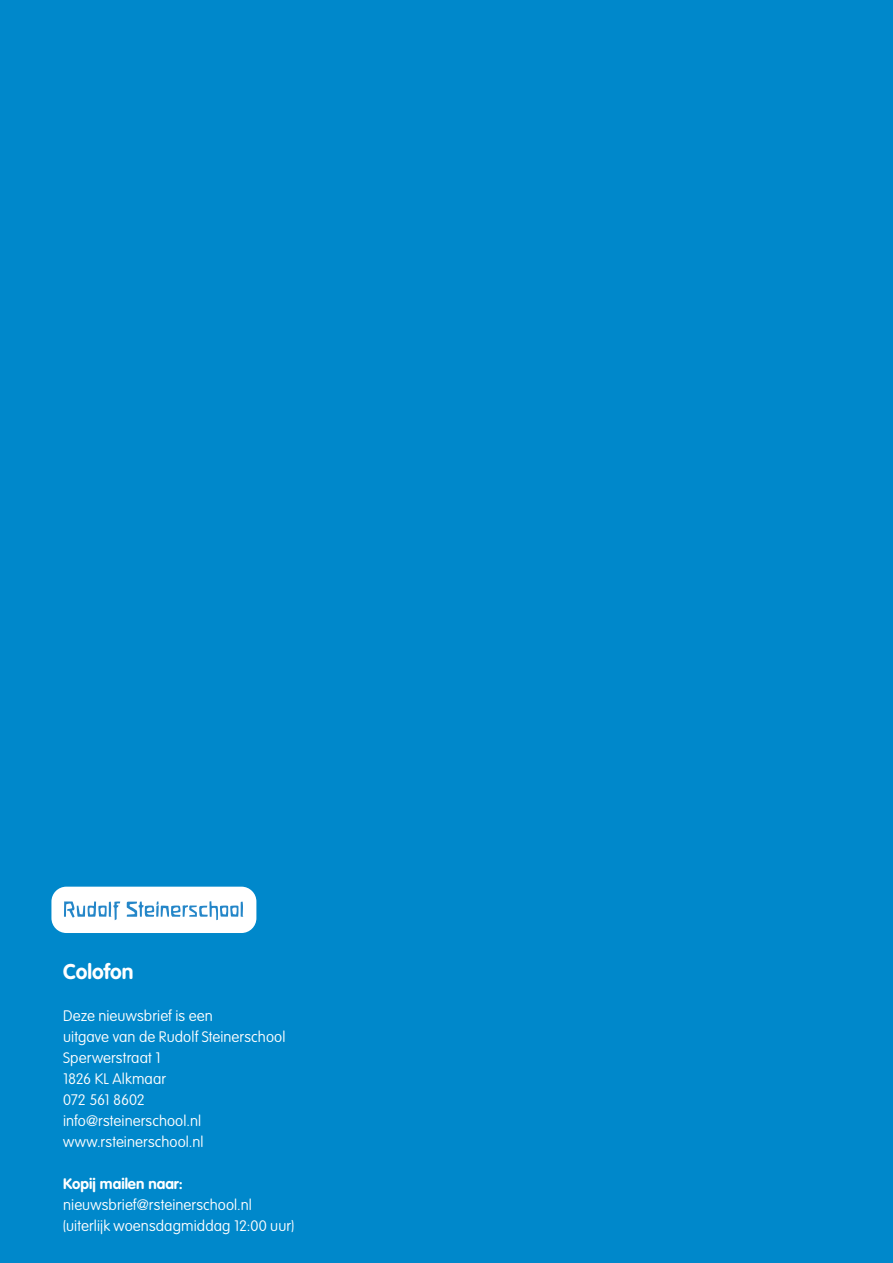
<style>
.page{position:relative;width:893px;height:1263px;background:#0088cb}
.page>*{position:absolute;margin:0;border:0;box-sizing:border-box;transform-origin:0 0}
.t1{font:700 21px "VAG Rounded Std";color:#fff}
.t2{font:100 15px/21px "VAG Rounded Std";letter-spacing:.01em;color:#fff}
.t3{font:700 15px "VAG Rounded Std";color:#fff}
</style>
<div class="page">
<div style="left:51px;top:887px;width:205px;height:46px;background:#fff;border-radius:15px"></div>
<svg style="left:64px;top:901px;width:56px;height:19px"></svg>
<svg style="left:127px;top:901px;width:116px;height:19px"></svg>
<h1 class="t1" style="left:63px;top:960px;width:72px">Colofon</h1>
<p class="t2" style="left:63px;top:1006px;width:224px">Deze nieuwsbrief is een<br>uitgave van de Rudolf Steinerschool<br>Sperwerstraat 1<br>1826 KL Alkmaar<br>072 561 8602 info@rsteinerschool.nl www.rsteinerschool.nl</p>
<p class="t3" style="left:63px;top:1175px;width:121px">Kopij mailen naar:</p>
<p class="t2" style="left:63px;top:1195px;width:233px">nieuwsbrief@rsteinerschool.nl (uiterlijk woensdagmiddag 12:00 uur)</p>
</div>
